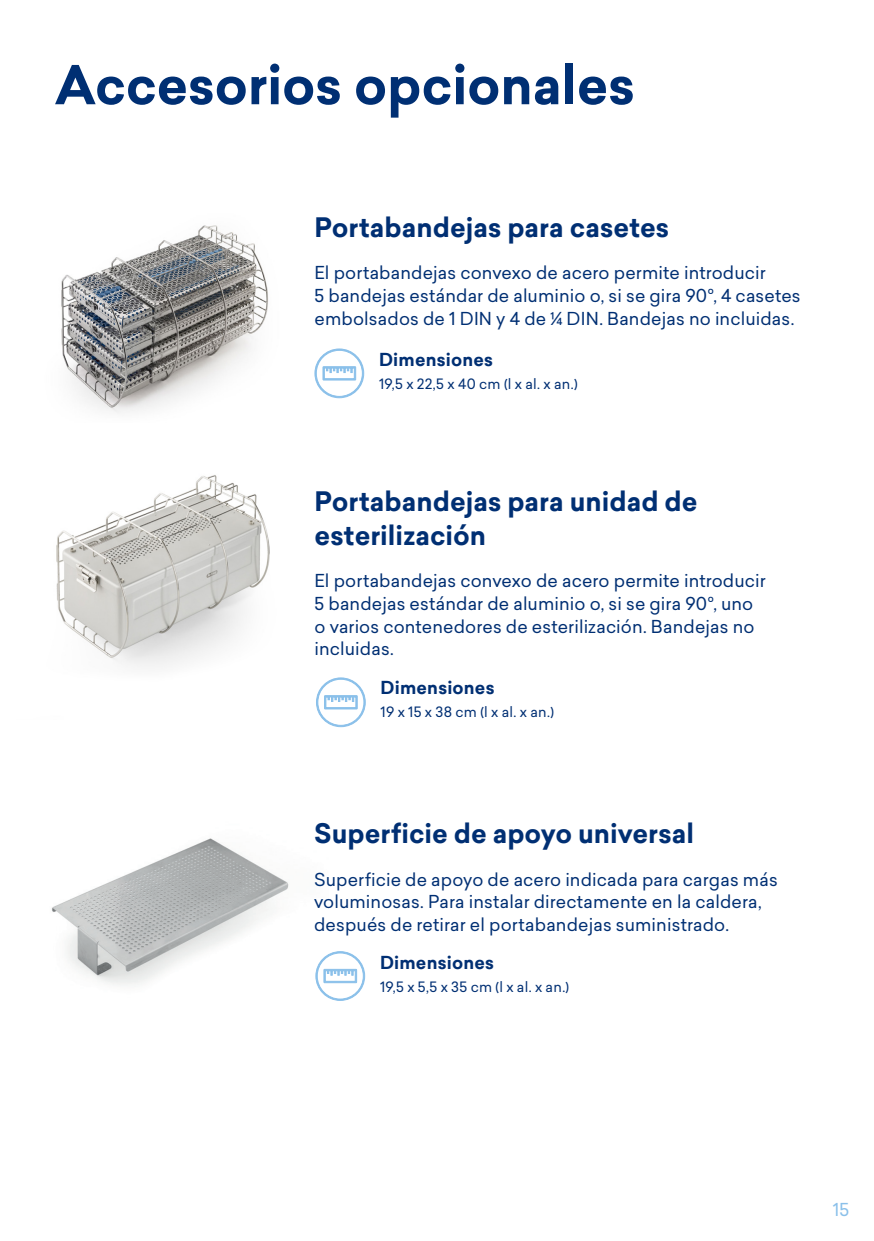
<style>
.page{position:relative;width:874px;height:1241px;background:#fff}
.page>*{position:absolute;margin:0;border:0;box-sizing:border-box;transform-origin:0 0}
.TITOLI_PAGINA_BLU{font:700 52.5px "Sailec";letter-spacing:-.005em;color:#002f73}
.Titoli_Plus_15pt{font:700 26.25px/33.2px "Sailec";color:#002f73}
.Testo_caratteristiche_8pt_bianco{font:17.5px/22.8px "Sailec";letter-spacing:.005em;color:#002f73}
.Caratteristiche_prodotto{font:700 17.5px "Sailec";letter-spacing:.01em;color:#002f73}
.t1{font:17.5px "Sailec";color:#8ac0ea}
.Testo_caratteristiche_8pt{font:14px "Sailec";letter-spacing:.015em;color:#002f73}
</style>
<div class="page">
<img style="left:61px;top:225px;width:207px;height:188px">
<img style="left:56px;top:475px;width:214px;height:192px">
<img style="left:51px;top:838px;width:238px;height:147px">
<svg style="left:314px;top:348px;width:50px;height:50px"></svg>
<svg style="left:316px;top:677px;width:50px;height:50px"></svg>
<svg style="left:315px;top:951px;width:50px;height:50px"></svg>
<p class="TITOLI_PAGINA_BLU" style="left:55px;top:48px;width:581px">Accesorios opcionales</p>
<p class="Titoli_Plus_15pt" style="left:314px;top:211px;width:356px">Portabandejas para casetes</p>
<p class="Testo_caratteristiche_8pt_bianco" style="left:314px;top:261px;width:487px">El portabandejas convexo de acero permite introducir<br>5 bandejas estándar de aluminio o, si se gira 90°, 4 casetes embolsados de 1 DIN y 4 de ¼ DIN. Bandejas no incluidas.</p>
<p class="Caratteristiche_prodotto" style="left:379px;top:347px;width:115px">Dimensiones</p>
<p class="Testo_caratteristiche_8pt" style="left:379px;top:374px;width:200px">19,5 x 22,5 x 40 cm (l x al. x an.)</p>
<p class="Titoli_Plus_15pt" style="left:314px;top:485px;width:384px">Portabandejas para unidad de esterilización</p>
<p class="Testo_caratteristiche_8pt_bianco" style="left:314px;top:569px;width:452px">El portabandejas convexo de acero permite introducir 5 bandejas estándar de aluminio o, si se gira 90°, uno o varios contenedores de esterilización. Bandejas no incluidas.</p>
<p class="Caratteristiche_prodotto" style="left:380px;top:675px;width:115px">Dimensiones</p>
<p class="Testo_caratteristiche_8pt" style="left:380px;top:701px;width:175px">19 x 15 x 38 cm (l x al. x an.)</p>
<p class="Titoli_Plus_15pt" style="left:314px;top:817px;width:381px">Superficie de apoyo universal</p>
<p class="Testo_caratteristiche_8pt_bianco" style="left:314px;top:867px;width:465px">Superficie de apoyo de acero indicada para cargas más voluminosas. Para instalar directamente en la caldera, después de retirar el portabandejas suministrado.</p>
<p class="Caratteristiche_prodotto" style="left:380px;top:950px;width:115px">Dimensiones</p>
<p class="Testo_caratteristiche_8pt" style="left:380px;top:976px;width:190px">19,5 x 5,5 x 35 cm (l x al. x an.)</p>
<p class="t1" style="left:832px;top:1196px;width:18px">15</p>
</div>
